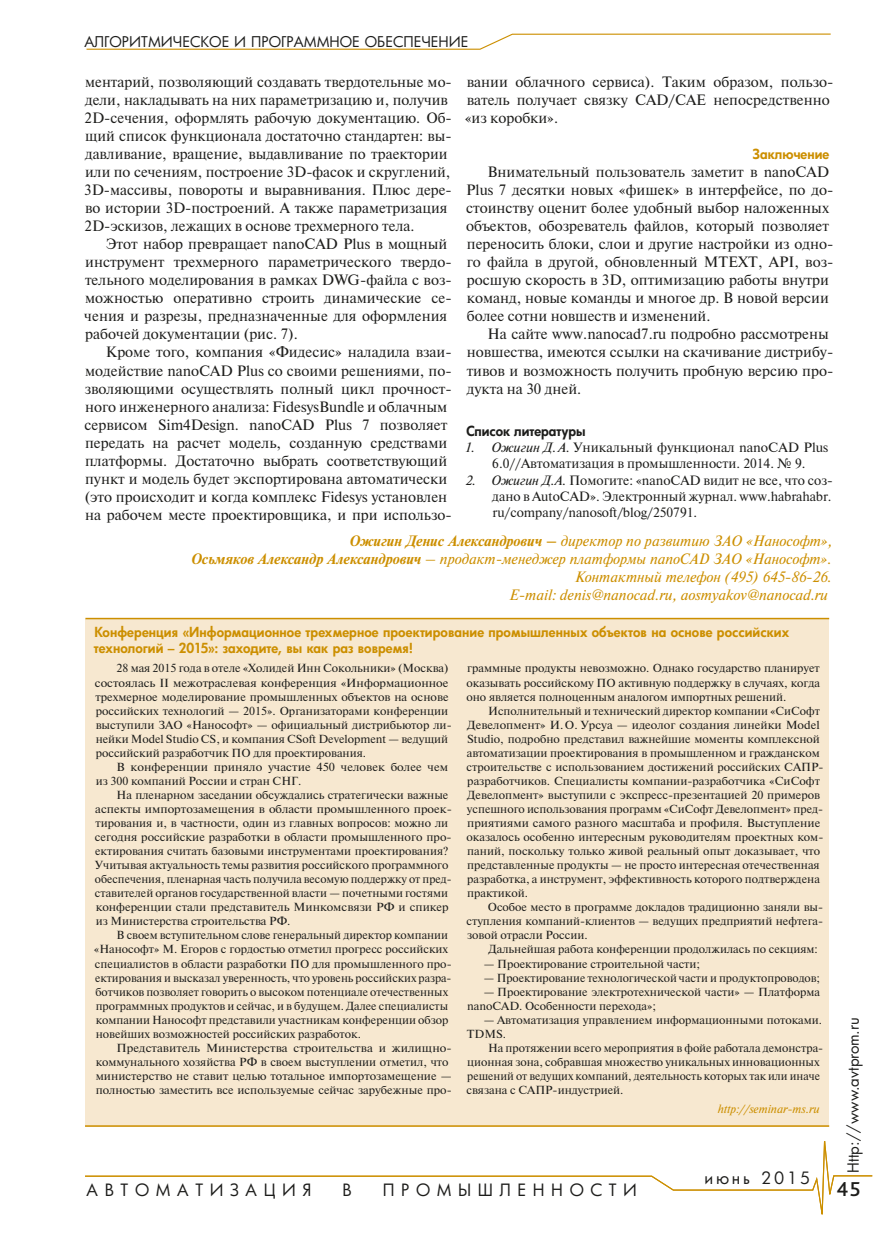
<style>
.page{position:relative;width:893px;height:1234px;background:#fff}
.page>*{position:absolute;margin:0;border:0;box-sizing:border-box;transform-origin:0 0}
.t1{font:500 21px "Bliss Pro";color:#1d1d1b}
.t2{font:16.5px "Futura Cyr";letter-spacing:.4em;color:#1d1d1b}
.t3{font:16.5px "Futura Cyr";letter-spacing:.17em;color:#1d1d1b}
.t4{font:15px/18px "Newton";color:#1d1d1b}
.t5{font:italic 15px/18px "Newton";color:#cc8f00;text-align:right}
.t6{font:15px "Futura Cyr";color:#1d1d1b}
.t7{font:14.4px "Futura Cyr";color:#1d1d1b}
.t8{font:13.5px/16.4px "Newton";color:#1d1d1b;text-align:center}
.t9{font:800 13.5px/16.2px "Futura Cyr";letter-spacing:.005em;color:#cc8f00}
.t10{font:800 13.5px "Futura Cyr";color:#1d1d1b}
.t11{font:italic 12px "Newton";color:#cc8f00}
.t12{font:11.7px/14.1px "Newton";color:#1d1d1b}
.t13{font:11.7px/14.1px "Newton";color:#1d1d1b;scale:1.06 1}
.s1{font-style:italic}
.s2{font-weight:700}
</style>
<div class="page">
<svg style="left:85px;top:1125px;width:788px;height:90px"></svg>
<svg style="left:86px;top:33px;width:745px;height:17px"></svg>
<div style="left:85px;top:619px;width:744px;height:507px;background:#f7e8d0"></div>
<hr style="left:85px;top:617px;width:744px;height:2px;background:#cc8f00">
<hr style="left:85px;top:1124px;width:744px;height:2px;background:#cc8f00">
<p class="t7" style="left:84px;top:33px;width:386px">АЛГОРИТМИЧЕСКОЕ И ПРОГРАММНОЕ ОБЕСПЕЧЕНИЕ</p>
<p class="t4" style="left:84px;top:73px;width:369px">ментарий, позволяющий создавать твердотельные мо&shy;дели, накладывать на них параметризацию и, получив 2D-сечения, оформлять рабочую документацию. Об&shy;щий список функционала достаточно стандартен: вы&shy;давливание, вращение, выдавливание по траектории или по сечениям, построение 3D-фасок и скруглений, 3D-массивы, повороты и выравнивания. Плюс дере&shy;во истории 3D-построений. А также параметризация 2D-эскизов, лежащих в основе трехмерного тела.</p>
<p class="t4" style="left:84px;top:235px;width:369px;text-indent:21px">Этот набор превращает nanoCAD Plus в мощный инструмент трехмерного параметрического твердо&shy;тельного моделирования в рамках DWG-файла с воз&shy;можностью оперативно строить динамические се&shy;чения и разрезы, предназначенные для оформления рабочей документации (рис. 7).</p>
<p class="t4" style="left:84px;top:343px;width:369px;text-indent:21px">Кроме того, компания «Фидесис» наладила взаи&shy;модействие nanoCAD Plus со своими решениями, по&shy;зволяющими осуществлять полный цикл прочност&shy;ного инженерного анализа: FidesysBundle и облачным сервисом Sim4Design. nanoCAD Plus 7 позволяет передать на расчет модель, созданную средствами платформы. Достаточно выбрать соответствующий пункт и модель будет экспортирована автоматически (это происходит и когда комплекс Fidesys установлен на рабочем месте проектировщика, и при использо-</p>
<p class="t4" style="left:465px;top:73px;width:370px">вании облачного сервиса). Таким образом, пользо&shy;ватель получает связку CAD/CAE непосредственно «из коробки».</p>
<p class="t9" style="left:753px;top:146px;width:78px">Заключение</p>
<p class="t4" style="left:466px;top:163px;width:369px;text-indent:21px">Внимательный пользователь заметит в nanoCAD Plus 7 десятки новых «фишек» в интерфейсе, по до&shy;стоинству оценит более удобный выбор наложенных объектов, обозреватель файлов, который позволяет переносить блоки, слои и другие настройки из одно&shy;го файла в другой, обновленный MTEXT, API, воз&shy;росшую скорость в 3D, оптимизацию работы внутри команд, новые команды и многое др. В новой версии более сотни новшеств и изменений.</p>
<p class="t4" style="left:467px;top:325px;width:368px;text-indent:21px">На сайте www.nanocad7.ru подробно рассмотрены новшества, имеются ссылки на скачивание дистрибу&shy;тивов и возможность получить пробную версию про&shy;дукта на 30 дней.</p>
<p class="t10" style="left:466px;top:422px;width:120px">Список литературы</p>
<p class="t8" style="left:465px;top:438px;width:365px"><span class="s1">1. Ожигин Д.А.</span> Уникальный функционал nanoCAD Plus<br>6.0//Автоматизация в промышленности. 2014. № 9.</p>
<p class="t8" style="left:492px;top:471px;width:342px;text-align:justify;text-indent:-27px"><span class="s1">2. Ожигин Д.А.</span> Помогите: «nanoCAD видит не все, что соз&shy;дано в AutoCAD». Электронный журнал. www.habrahabr. ru/company/nanosoft/blog/250791.</p>
<p class="t5" style="left:192px;top:531px;width:642px"><span class="s2">Ожигин Денис Александрович –</span> директор по развитию ЗАО «Нанософт»,<br><span class="s2">Осьмяков Александр Александрович</span> – продакт-менеджер платформы nanoCAD ЗАО «Нанософт».<br>Контактный телефон (495) 645-86-26.<br>E-mail: denis@nanocad.ru, aosmyakov@nanocad.ru</p>
<p class="t9" style="left:94px;top:623px;width:697px">Конференция «Информационное трехмерное проектирование промышленных объектов на основе российских технологий – 2015»: заходите, вы как раз вовремя!</p>
<p class="t12" style="left:95px;top:661px;width:358px;text-indent:22px">28 мая 2015 года в отеле «Холидей Инн Сокольники» (Москва) состоялась II межотраслевая конференция «Информационное трехмерное моделирование промышленных объектов на основе российских технологий — 2015». Организаторами конференции выступили ЗАО «Нанософт» — официальный дистрибьютор ли&shy;нейки Model Studio CS, и компания CSoft Development — ведущий российский разработчик ПО для проектирования.</p>
<p class="t13" style="left:96px;top:759px;width:334px;text-indent:21px">В конференции приняло участие 450 человек более чем из 300 компаний России и стран СНГ.</p>
<p class="t12" style="left:95px;top:787px;width:358px;text-indent:22px">На пленарном заседании обсуждались стратегически важные аспекты импортозамещения в области промышленного проек&shy;тирования и, в частности, один из главных вопросов: можно ли сегодня российские разработки в области промышленного про&shy;ектирования считать базовыми инструментами проектирования?<br>Учитывая актуальность темы развития российского программного обеспечения, пленарная часть получила весомую поддержку от пред&shy;ставителей органов государственной власти — почетными гостями конференции стали представитель Минкомсвязи РФ и спикер из Министерства строительства РФ.</p>
<p class="t12" style="left:94px;top:927px;width:359px;text-indent:23px">В своем вступительном слове генеральный директор компании «Нанософт» М. Егоров с гордостью отметил прогресс российских специалистов в области разработки ПО для промышленного про&shy;ектирования и высказал уверенность, что уровень российских разра&shy;ботчиков позволяет говорить о высоком потенциале отечественных программных продуктов и сейчас, и в будущем. Далее специалисты компании Нанософт представили участникам конференции обзор новейших возможностей российских разработок.</p>
<p class="t13" style="left:96px;top:1040px;width:337px;text-indent:21px">Представитель Министерства строительства и жилищно&shy;коммунального хозяйства РФ в своем выступлении отметил, что министерство не ставит целью тотальное импортозамещение — полностью заместить все используемые сейчас зарубежные про-</p>
<p class="t12" style="left:466px;top:661px;width:355px;text-align:justify">граммные продукты невозможно. Однако государство планирует оказывать российскому ПО активную поддержку в случаях, когда оно является полноценным аналогом импортных решений.</p>
<p class="t12" style="left:466px;top:703px;width:359px;text-indent:22px">Исполнительный и технический директор компании «СиСофт Девелопмент» И.О. Урсуа — идеолог создания линейки Model Studio, подробно представил важнейшие моменты комплексной автоматизации проектирования в промышленном и гражданском строительстве с использованием достижений российских САПР&shy;разработчиков. Специалисты компании-разработчика «СиСофт Девелопмент» выступили с экспресс-презентацией 20 примеров успешного использования программ «СиСофт Девелопмент» пред&shy;приятиями самого разного масштаба и профиля. Выступление оказалось особенно интересным руководителям проектных ком&shy;паний, поскольку только живой реальный опыт доказывает, что представленные продукты — не просто интересная отечественная разработка, а инструмент, эффективность которого подтверждена практикой.</p>
<p class="t12" style="left:466px;top:899px;width:358px;text-align:justify;text-indent:21px">Особое место в программе докладов традиционно заняли вы&shy;ступления компаний-клиентов — ведущих предприятий нефтега&shy;зовой отрасли России.</p>
<p class="t12" style="left:488px;top:941px;width:331px">Дальнейшая работа конференции продолжилась по секциям:</p>
<p class="t12" style="left:484px;top:955px;width:218px">— Проектирование строительной части;</p>
<p class="t12" style="left:484px;top:969px;width:338px">— Проектирование технологической части и продуктопроводов;</p>
<p class="t12" style="left:467px;top:983px;width:354px;text-indent:16px">— Проектирование электротехнической части» — Платформа nanoCAD. Особенности перехода»;</p>
<p class="t12" style="left:467px;top:1012px;width:357px;text-indent:17px">— Автоматизация управлением информационными потоками.<br>TDMS.</p>
<p class="t12" style="left:466px;top:1040px;width:358px;text-indent:22px">На протяжении всего мероприятия в фойе работала демонстра&shy;ционная зона, собравшая множество уникальных инновационных решений от ведущих компаний, деятельность которых так или иначе связана с САПР-индустрией.</p>
<p class="t6" style="left:844px;top:1172px;width:157px;rotate:-90deg">Http://www.avtprom.ru</p>
<p class="t11" style="left:718px;top:1101px;width:103px">http://seminar-ms.ru</p>
<h2 class="t3" style="left:704px;top:1167px;width:107px">июнь 2015</h2>
<h2 class="t2" style="left:87px;top:1179px;width:226px">АВТОМАТИЗАЦИЯ</h2>
<h2 class="t2" style="left:342px;top:1179px;width:11px">В</h2>
<h2 class="t2" style="left:383px;top:1179px;width:256px">ПРОМЫШЛЕННОСТИ</h2>
<h1 class="t1" style="left:836px;top:1176px;width:26px">45</h1>
</div>
